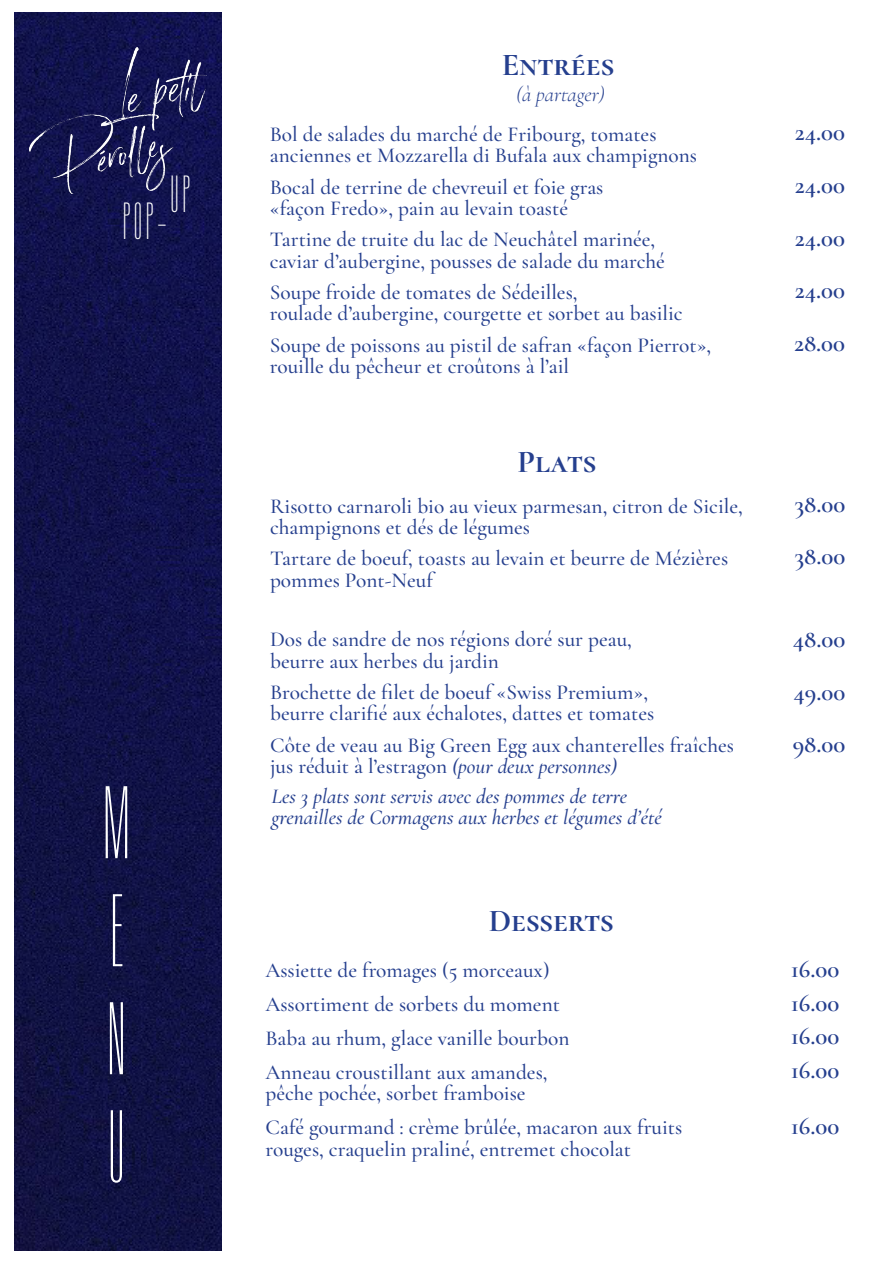
<style>
.page{position:relative;width:893px;height:1263px;background:#fff}
.page>*{position:absolute;margin:0;border:0;box-sizing:border-box;transform-origin:0 0}
.t1{font:300 90px "Rainer v 0.1";color:#fff}
.t2{font:300 45.6px "Rainer v 0.1";color:#fff}
.t3{font:700 31.95px "Cormorant Garamond";color:#253f8e}
.t4{font:600 24.9px "Cormorant Garamond";color:#253f8e}
.t5{font:500 21.3px/21.3px "Cormorant Garamond";color:#253f8e}
.t6{font:italic 500 21.3px "Cormorant Garamond";color:#253f8e}
.t7{font:italic 300 21.3px "Cormorant Garamond";color:#253f8e}
.s1{font-style:italic}
</style>
<div class="page">
<img style="left:14px;top:13px;width:208px;height:1237px">
<img style="left:29px;top:48px;width:178px;height:146px">
<p class="t2" style="left:170px;top:172px;width:22px">UP</p>
<p class="t2" style="left:122px;top:200px;width:33px">POP</p>
<p class="t2" style="left:157px;top:205px;width:11px">-</p>
<p class="t1" style="left:102px;top:780px;width:31px">M</p>
<p class="t1" style="left:109px;top:888px;width:17px">E</p>
<p class="t1" style="left:106px;top:996px;width:23px">N</p>
<p class="t1" style="left:107px;top:1104px;width:21px">U</p>
<p class="t3" style="left:502px;top:45px;width:114px">Entrées</p>
<p class="t7" style="left:516px;top:78px;width:90px">(à partager)</p>
<p class="t5" style="left:270px;top:123px;width:388px">Bol de salades du marché de Fribourg, tomates</p>
<p class="t5" style="left:270px;top:145px;width:429px">anciennes et Mozzarella di Bufala aux champignons</p>
<p class="t5" style="left:270px;top:176px;width:335px">Bocal de terrine de chevreuil et foie gras</p>
<p class="t5" style="left:270px;top:197px;width:300px">«façon Fredo», pain au levain toasté</p>
<p class="t5" style="left:270px;top:229px;width:387px">Tartine de truite du lac de Neuchâtel marinée,</p>
<p class="t5" style="left:270px;top:250px;width:397px">caviar d’aubergine, pousses de salade du marché</p>
<p class="t5" style="left:270px;top:282px;width:309px">Soupe froide de tomates de Sédeilles,</p>
<p class="t5" style="left:270px;top:303px;width:414px">roulade d’aubergine, courgette et sorbet au basilic</p>
<p class="t5" style="left:270px;top:334px;width:443px">Soupe de poissons au pistil de safran «façon Pierrot»,</p>
<p class="t5" style="left:270px;top:356px;width:301px">rouille du pêcheur et croûtons à l’ail</p>
<p class="t3" style="left:517px;top:442px;width:80px">Plats</p>
<p class="t5" style="left:270px;top:495px;width:474px">Risotto carnaroli bio au vieux parmesan, citron de Sicile,</p>
<p class="t5" style="left:270px;top:516px;width:261px">champignons et dés de légumes</p>
<p class="t5" style="left:270px;top:548px;width:460px">Tartare de boeuf, toasts au levain et beurre de Mézières</p>
<p class="t5" style="left:270px;top:569px;width:164px">pommes Pont-Neuf</p>
<p class="t5" style="left:270px;top:629px;width:363px">Dos de sandre de nos régions doré sur peau,</p>
<p class="t5" style="left:270px;top:650px;width:230px">beurre aux herbes du jardin</p>
<p class="t5" style="left:270px;top:681px;width:380px">Brochette de filet de boeuf «Swiss Premium»,</p>
<p class="t5" style="left:270px;top:703px;width:386px">beurre clarifié aux échalotes, dattes et tomates</p>
<p class="t5" style="left:270px;top:734px;width:465px">Côte de veau au Big Green Egg aux chanterelles fraîches</p>
<p class="t5" style="left:270px;top:755px;width:349px">jus réduit à l’estragon <span class="s1">(pour deux personnes)</span></p>
<p class="t6" style="left:271px;top:779px;width:357px">Les 3 plats sont servis avec des pommes de terre</p>
<p class="t6" style="left:271px;top:801px;width:392px">grenailles de Cormagens aux herbes et légumes d’été</p>
<p class="t3" style="left:489px;top:901px;width:127px">Desserts</p>
<p class="t5" style="left:265px;top:959px;width:286px">Assiette de fromages (5 morceaux)</p>
<p class="t5" style="left:265px;top:993px;width:296px">Assortiment de sorbets du moment</p>
<p class="t5" style="left:265px;top:1027px;width:305px">Baba au rhum, glace vanille bourbon</p>
<p class="t5" style="left:265px;top:1061px;width:284px">Anneau croustillant aux amandes,</p>
<p class="t5" style="left:265px;top:1083px;width:262px">pêche pochée, sorbet framboise</p>
<p class="t5" style="left:265px;top:1117px;width:418px">Café gourmand : crème brûlée, macaron aux fruits rouges, craquelin praliné, entremet chocolat</p>
<p class="t4" style="left:795px;top:117px;width:52px">24.00</p>
<p class="t4" style="left:795px;top:169px;width:52px">24.00</p>
<p class="t4" style="left:795px;top:222px;width:52px">24.00</p>
<p class="t4" style="left:795px;top:275px;width:52px">24.00</p>
<p class="t4" style="left:794px;top:328px;width:52px">28.00</p>
<p class="t4" style="left:794px;top:489px;width:52px">38.00</p>
<p class="t4" style="left:794px;top:541px;width:52px">38.00</p>
<p class="t4" style="left:793px;top:623px;width:54px">48.00</p>
<p class="t4" style="left:794px;top:677px;width:53px">49.00</p>
<p class="t4" style="left:793px;top:728px;width:54px">98.00</p>
<p class="t4" style="left:791px;top:953px;width:50px">16.00</p>
<p class="t4" style="left:791px;top:987px;width:50px">16.00</p>
<p class="t4" style="left:791px;top:1021px;width:50px">16.00</p>
<p class="t4" style="left:791px;top:1054px;width:50px">16.00</p>
<p class="t4" style="left:791px;top:1110px;width:50px">16.00</p>
</div>
